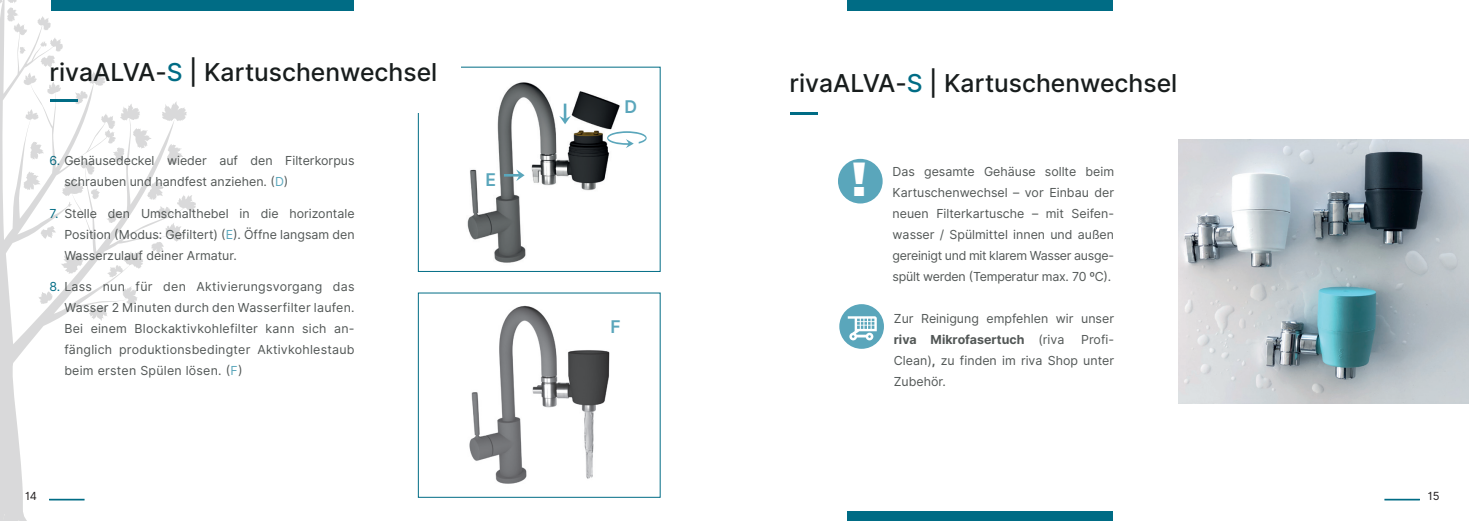
<style>
.page{position:relative;width:1469px;height:521px;background:#fff}
.page>*{position:absolute;margin:0;border:0;box-sizing:border-box;transform-origin:0 0}
.t1{font:900 48.65px "Archivo";color:#fff}
.t2{font:500 24.68px "Inter";color:#181d1d}
.t3{font:600 17.5px "Inter";color:#5aa6bb}
.t4{font:12.42px/21px "Inter";color:#525756;text-align:justify}
.t5{font:11.2px "Inter";color:#231f20}
.s1{color:#006c85}
.s2{color:#5aa6bb}
.s3{font-weight:700}
</style>
<div class="page">
<hr style="left:1384px;top:499px;width:35px;height:1px;background:#006c85">
<div style="left:838px;top:159px;width:44px;height:44px;background:#5aa6bb;border-radius:50%"></div>
<div style="left:52px;top:0;width:302px;height:10px;background:#006c85"></div>
<div style="left:847px;top:0;width:265px;height:10px;background:#006c85"></div>
<div style="left:847px;top:511px;width:265px;height:10px;background:#006c85"></div>
<svg style="left:0;top:277px;width:122px;height:224px"></svg>
<svg style="left:0;top:495px;width:59px;height:26px"></svg>
<svg style="left:38px;top:291px;width:15px;height:13px"></svg>
<svg style="left:122px;top:286px;width:15px;height:19px"></svg>
<svg style="left:88px;top:306px;width:20px;height:15px"></svg>
<svg style="left:0;top:0;width:196px;height:277px"></svg>
<div style="left:418px;top:293px;width:242px;height:205px;border:1px solid #006c85"></div>
<img style="left:467px;top:82px;width:153px;height:181px">
<div style="left:418px;top:67px;width:242px;height:205px;border:1px solid #006c85"></div>
<svg style="left:559px;top:104px;width:12px;height:20px"></svg>
<hr style="left:504px;top:174px;width:16px;height:3px;background:#5aa6bb">
<svg style="left:516px;top:169px;width:8px;height:12px"></svg>
<svg style="left:607px;top:131px;width:39px;height:17px"></svg>
<img style="left:469px;top:305px;width:141px;height:179px">
<div style="left:392px;top:21px;width:68px;height:92px;background:#fff"></div>
<hr style="left:50px;top:100px;width:28px;height:2px;background:#006c85">
<hr style="left:789px;top:112px;width:28px;height:2px;background:#006c85">
<img style="left:1178px;top:140px;width:290px;height:263px">
<div style="left:839px;top:304px;width:45px;height:45px;background:#5aa6bb;border-radius:50%"></div>
<svg style="left:847px;top:316px;width:29px;height:24px"></svg>
<h2 class="t2" style="left:50px;top:54px;width:389px">rivaALVA-<span class="s1">S</span> | Kartuschenwechsel</h2>
<h2 class="t2" style="left:789px;top:65px;width:389px">rivaALVA-<span class="s1">S</span> | Kartuschenwechsel</h2>
<p class="t4" style="left:64px;top:150px;width:292px;text-indent:-15px"><span class="s1">6.</span> Gehäusedeckel wieder auf den Filterkorpus schrauben und handfest anziehen. (<span class="s2">D</span>)</p>
<p class="t4" style="left:64px;top:203px;width:292px;text-indent:-15px"><span class="s1">7.</span> Stelle den Umschalthebel in die horizontale Position (Modus: Gefiltert) (<span class="s2">E</span>). Öffne langsam den Wasserzulauf deiner Armatur.</p>
<p class="t4" style="left:64px;top:276px;width:292px;text-indent:-15px"><span class="s1">8.</span> Lass nun für den Aktivierungsvorgang das Wasser 2 Minuten durch den Wasserfilter laufen.<br>Bei einem Blockaktivkohlefilter kann sich an&shy;fänglich produktionsbedingter Aktivkohlestaub beim ersten Spülen lösen. (<span class="s2">F</span>)</p>
<h3 class="t3" style="left:485px;top:167px;width:12px">E</h3>
<h3 class="t3" style="left:624px;top:94px;width:14px">D</h3>
<h3 class="t3" style="left:610px;top:314px;width:12px">F</h3>
<h1 class="t1" style="left:851px;top:149px;width:18px">!</h1>
<p class="t4" style="left:892px;top:161px;width:223px">Das gesamte Gehäuse sollte beim Kartuschenwechsel – vor Einbau der neuen Filterkartusche – mit Seifen&shy;wasser / Spülmittel innen und außen gereinigt und mit klarem Wasser ausge&shy;spült werden (Temperatur max. 70 ºC).</p>
<p class="t4" style="left:894px;top:308px;width:222px">Zur Reinigung empfehlen wir unser <span class="s3">riva Mikrofasertuch</span> (riva</p>
<p class="t4" style="left:894px;top:329px;width:222px;text-indent:187px">Profi-Clean)<span class="s3">,</span> zu finden im riva Shop unter Zubehör.</p>
<p class="t5" style="left:25px;top:488px;width:14px">14</p>
<p class="t5" style="left:1427px;top:488px;width:13px">15</p>
</div>
